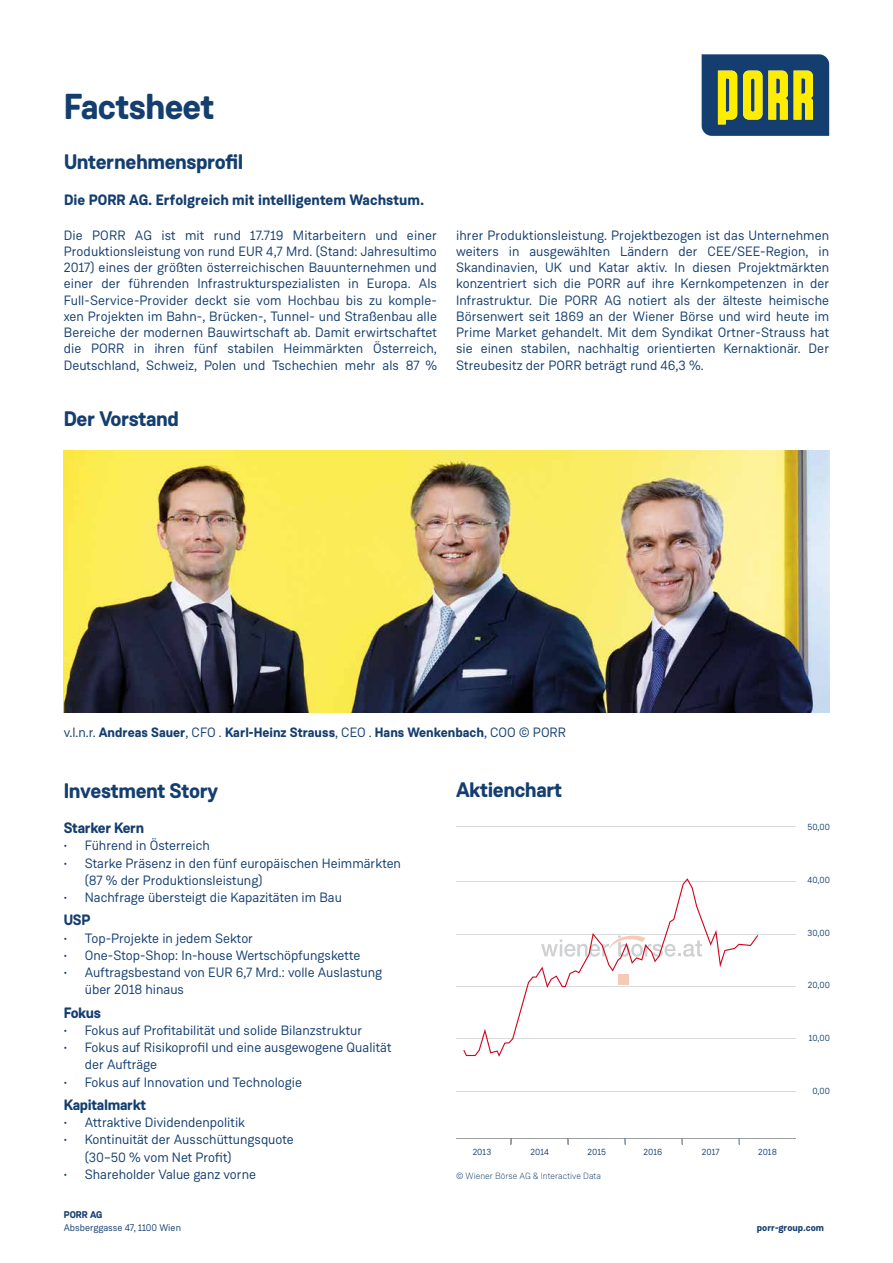
<style>
.page{position:relative;width:893px;height:1263px;background:#fff}
.page>*{position:absolute;margin:0;border:0;box-sizing:border-box;transform-origin:0 0}
.t1{font:700 36px "Weissenhof Grotesk";letter-spacing:-.025em;color:#143e6f}
.t2{font:700 21px "Weissenhof Grotesk";letter-spacing:-.02em;color:#143e6f}
.t3{font:700 15px "Weissenhof Grotesk";letter-spacing:-.01em;color:#143e6f}
.t4{font:13.5px/16.2px "Weissenhof Grotesk";color:#143e6f}
.t5{font:700 13.5px "Weissenhof Grotesk";color:#143e6f}
.t6{font:9.75px "Weissenhof Grotesk";color:#143e6f}
.t7{font:700 9.75px "Weissenhof Grotesk";color:#143e6f}
.t8{font:9px "Weissenhof Grotesk";letter-spacing:.005em;color:#143e6f}
.t9{font:300 9px "Weissenhof Grotesk";color:#143e6f}
.s1{font-weight:400}
</style>
<div class="page">
<svg style="left:702px;top:54px;width:127px;height:82px;background:#63794f"></svg>
<hr style="left:457px;top:1138px;width:339px;height:1px;background:#9c9e9f">
<hr style="left:457px;top:882px;width:339px;height:1px;background:#d9dadb">
<hr style="left:457px;top:934px;width:339px;height:1px;background:#d9dadb">
<hr style="left:457px;top:986px;width:339px;height:1px;background:#d9dadb">
<hr style="left:457px;top:1038px;width:339px;height:1px;background:#d9dadb">
<hr style="left:457px;top:1091px;width:339px;height:1px;background:#d9dadb">
<hr style="left:457px;top:827px;width:339px;height:1px;background:#d9dadb">
<svg style="left:463px;top:878px;width:295px;height:179px"></svg>
<img style="left:64px;top:450px;width:765px;height:262px">
<h1 class="t1" style="left:64px;top:84px;width:152px">Factsheet</h1>
<h2 class="t2" style="left:64px;top:148px;width:181px">Unternehmensprofil</h2>
<p class="t3" style="left:64px;top:190px;width:362px">Die PORR AG. Erfolgreich mit intelligentem Wachstum.</p>
<p class="t4" style="left:64px;top:227px;width:375px;text-align:justify">Die PORR AG ist mit rund 17.719 Mitarbeitern und einer Produktionsleistung von rund EUR 4,7 Mrd. (Stand: Jahresultimo 2017) eines der größten österreichischen Bauunternehmen und einer der führenden Infrastrukturspezialisten in Europa. Als Full-Service-Provider deckt sie vom Hochbau bis zu komple&shy;xen Projekten im Bahn-, Brücken-, Tunnel- und Straßenbau alle Bereiche der modernen Bauwirtschaft ab. Damit erwirtschaftet die PORR in ihren fünf stabilen Heimmärkten Österreich, Deutschland, Schweiz, Polen und Tschechien mehr als 87 %</p>
<h2 class="t2" style="left:64px;top:405px;width:117px">Der Vorstand</h2>
<p class="t4" style="left:456px;top:227px;width:375px;text-align:justify">ihrer Produktionsleistung. Projektbezogen ist das Unternehmen weiters in ausgewählten Ländern der CEE/SEE-Region, in Skandinavien, UK und Katar aktiv. In diesen Projektmärkten konzentriert sich die PORR auf ihre Kernkompetenzen in der Infrastruktur. Die PORR AG notiert als der älteste heimische Börsenwert seit 1869 an der Wiener Börse und wird heute im Prime Market gehandelt. Mit dem Syndikat Ortner-Strauss hat sie einen stabilen, nachhaltig orientierten Kernaktionär. Der Streubesitz der PORR beträgt rund 46,3 %.</p>
<p class="t5" style="left:64px;top:724px;width:504px"><span class="s1">v.l.n.r.</span> Andreas Sauer<span class="s1">, CFO .</span> Karl-Heinz Strauss<span class="s1">, CEO .</span> Hans Wenkenbach<span class="s1">, COO © PORR</span></p>
<h2 class="t2" style="left:456px;top:776px;width:108px">Aktienchart</h2>
<h2 class="t2" style="left:64px;top:777px;width:156px">Investment Story</h2>
<p class="t3" style="left:64px;top:818px;width:82px">Starker Kern</p>
<p class="t4" style="left:64px;top:837px;width:148px">• Führend in Österreich</p>
<p class="t4" style="left:85px;top:854px;width:318px;line-height:17.2px;text-indent:-21px">• Starke Präsenz in den fünf europäischen Heimmärkten (87 % der Produktionsleistung)</p>
<p class="t4" style="left:64px;top:889px;width:280px">• Nachfrage übersteigt die Kapazitäten im Bau</p>
<p class="t3" style="left:64px;top:911px;width:28px">USP</p>
<p class="t4" style="left:64px;top:930px;width:191px">• Top-Projekte in jedem Sektor</p>
<p class="t4" style="left:64px;top:947px;width:298px">• One-Stop-Shop: In-house Wertschöpfungskette</p>
<p class="t4" style="left:85px;top:964px;width:299px;line-height:17.2px;text-indent:-21px">• Auftragsbestand von EUR 6,7 Mrd.: volle Auslastung über 2018 hinaus</p>
<p class="t3" style="left:64px;top:1003px;width:39px">Fokus</p>
<p class="t4" style="left:64px;top:1022px;width:300px">• Fokus auf Profitabilität und solide Bilanzstruktur</p>
<p class="t4" style="left:85px;top:1039px;width:308px;line-height:17.2px;text-indent:-21px">• Fokus auf Risikoprofil und eine ausgewogene Qualität der Aufträge</p>
<p class="t4" style="left:64px;top:1074px;width:240px">• Fokus auf Innovation und Technologie</p>
<p class="t3" style="left:64px;top:1095px;width:84px">Kapitalmarkt</p>
<p class="t4" style="left:64px;top:1114px;width:183px">• Attraktive Dividendenpolitik</p>
<p class="t4" style="left:85px;top:1131px;width:210px;line-height:17.2px;text-indent:-21px">• Kontinuität der Ausschüttungsquote (30–50 % vom Net Profit)</p>
<p class="t4" style="left:64px;top:1166px;width:194px">• Shareholder Value ganz vorne</p>
<p class="t7" style="left:64px;top:1208px;width:40px">PORR AG</p>
<p class="t6" style="left:64px;top:1222px;width:119px">Absberggasse 47, 1100 Wien</p>
<p class="t7" style="left:757px;top:1221px;width:69px">porr-group.com</p>
<p class="t8" style="left:807px;top:822px;width:24px">50,00</p>
<p class="t8" style="left:807px;top:874px;width:24px">40,00</p>
<p class="t8" style="left:808px;top:927px;width:24px">30,00</p>
<p class="t8" style="left:808px;top:980px;width:24px">20,00</p>
<p class="t8" style="left:809px;top:1033px;width:23px">10,00</p>
<p class="t8" style="left:812px;top:1085px;width:19px">0,00</p>
<p class="t8" style="left:473px;top:1146px;width:20px">2013</p>
<p class="t8" style="left:530px;top:1146px;width:20px">2014</p>
<p class="t8" style="left:588px;top:1146px;width:20px">2015</p>
<p class="t8" style="left:643px;top:1146px;width:20px">2016</p>
<p class="t8" style="left:702px;top:1146px;width:19px">2017</p>
<p class="t8" style="left:758px;top:1146px;width:20px">2018</p>
<p class="t9" style="left:456px;top:1171px;width:146px">© Wiener Börse AG &amp; Interactive Data</p>
</div>
